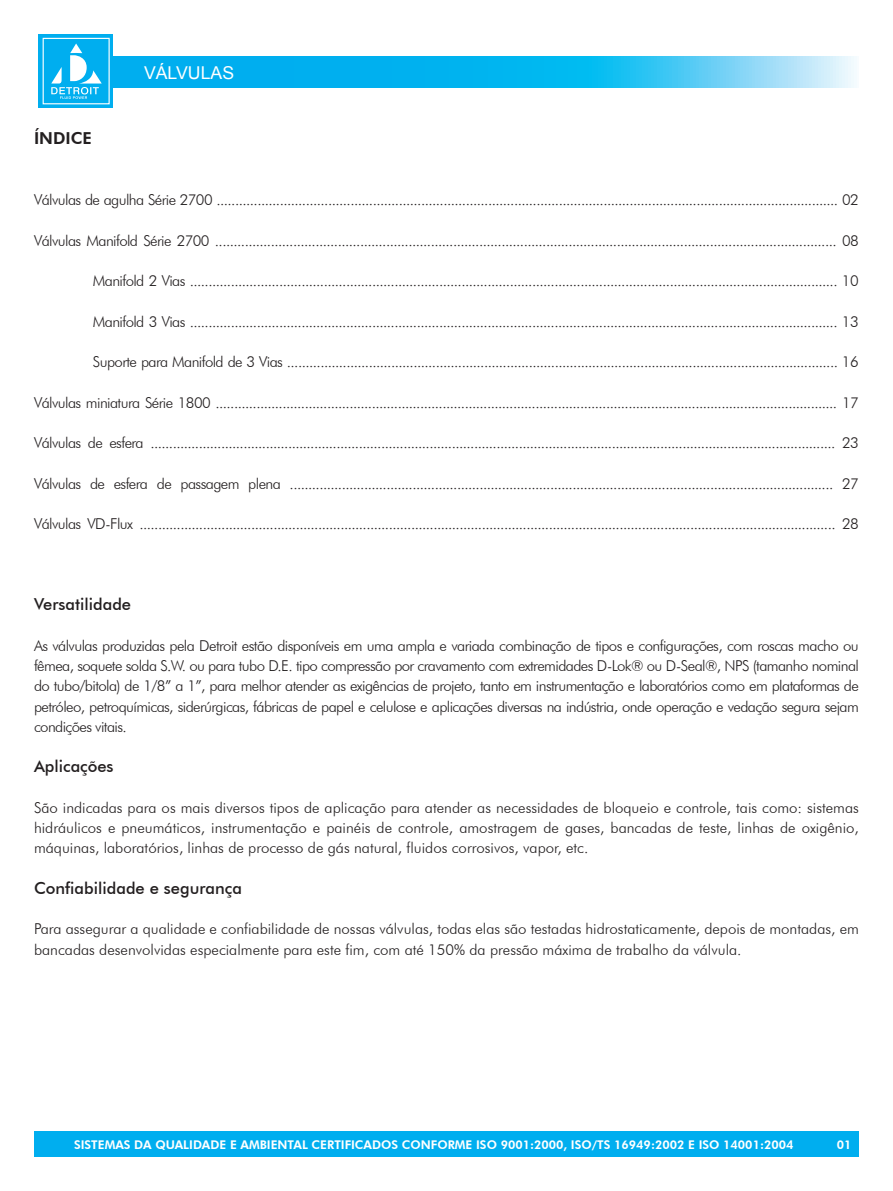
<style>
.page{position:relative;width:893px;height:1191px;background:#fff}
.page>*{position:absolute;margin:0;border:0;box-sizing:border-box;transform-origin:0 0}
.t1{font:17.7px "Arial";color:#fff}
.t2{font:500 16.5px "Futura BT";color:#231f20}
.t3{font:800 16.5px "Futura BT";color:#231f20}
.t4{font:300 15px "Futura BT";letter-spacing:-.04em;color:#231f20}
.t5{font:300 15px/20.2px "Futura BT";letter-spacing:-.02em;color:#231f20;text-align:justify}
.t6{font:300 15px/20.2px "Futura BT";color:#231f20}
.t7{font:800 12px "Futura BT";color:#fff}
</style>
<div class="page">
<div style="left:34px;top:1131px;width:825px;height:26px;background:#00aeef"></div>
<svg style="left:113px;top:57px;width:744px;height:31px;background:#29bef1"></svg>
<div style="left:39px;top:34px;width:74px;height:74px;background:#00aeef"></div>
<div style="left:43px;top:38px;width:67px;height:66px;border:1px solid #fff"></div>
<svg style="left:51px;top:43px;width:51px;height:56px"></svg>
<p class="t3" style="left:34px;top:128px;width:59px">ÍNDICE</p>
<p class="t1" style="left:144px;top:61px;width:92px">VÁLVULAS</p>
<p class="t4" style="left:34px;top:191px;width:826px">Válvulas de agulha Série 2700 ....................................................................................................................................................................... 02</p>
<p class="t4" style="left:34px;top:231px;width:826px">Válvulas Manifold Série 2700 ....................................................................................................................................................................... 08</p>
<p class="t4" style="left:93px;top:272px;width:767px">Manifold 2 Vias .............................................................................................................................................................................. 10</p>
<p class="t4" style="left:93px;top:312px;width:767px">Manifold 3 Vias .............................................................................................................................................................................. 13</p>
<p class="t4" style="left:93px;top:353px;width:767px">Suporte para Manifold de 3 Vias .................................................................................................................................................... 16</p>
<p class="t4" style="left:34px;top:393px;width:826px">Válvulas miniatura Série 1800 ....................................................................................................................................................................... 17</p>
<p class="t4" style="left:34px;top:434px;width:826px">Válvulas de esfera ........................................................................................................................................................................................ 23</p>
<p class="t4" style="left:34px;top:474px;width:826px">Válvulas de esfera de passagem plena .................................................................................................................................................. 27</p>
<p class="t4" style="left:34px;top:515px;width:826px">Válvulas VD-Flux ........................................................................................................................................................................................... 28</p>
<p class="t2" style="left:34px;top:594px;width:99px">Versatilidade</p>
<p class="t5" style="left:34px;top:635px;width:826px">As válvulas produzidas pela Detroit estão disponíveis em uma ampla e variada combinação de tipos e configurações, com roscas macho ou fêmea, soquete solda S.W. ou para tubo D.E. tipo compressão por cravamento com extremidades D-Lok® ou D-Seal®, NPS (tamanho nominal do tubo/bitola) de 1/8” a 1”, para melhor atender as exigências de projeto, tanto em instrumentação e laboratórios como em plataformas de petróleo, petroquímicas, siderúrgicas, fábricas de papel e celulose e aplicações diversas na indústria, onde operação e vedação segura sejam condições vitais.</p>
<p class="t2" style="left:34px;top:756px;width:81px">Aplicações</p>
<p class="t5" style="left:34px;top:797px;width:826px">São indicadas para os mais diversos tipos de aplicação para atender as necessidades de bloqueio e controle, tais como: sistemas hidráulicos e pneumáticos, instrumentação e painéis de controle, amostragem de gases, bancadas de teste, linhas de oxigênio, máquinas, laboratórios, linhas de processo de gás natural, fluidos corrosivos, vapor, etc.</p>
<p class="t2" style="left:34px;top:878px;width:209px">Confiabilidade e segurança</p>
<p class="t6" style="left:34px;top:919px;width:826px">Para assegurar a qualidade e confiabilidade de nossas válvulas, todas elas são testadas hidrostaticamente, depois de montadas, em bancadas desenvolvidas especialmente para este fim, com até 150% da pressão máxima de trabalho da válvula.</p>
<p class="t7" style="left:74px;top:1137px;width:721px">SISTEMAS DA QUALIDADE E AMBIENTAL CERTIFICADOS CONFORME ISO 9001:2000, ISO/TS 16949:2002 E ISO 14001:2004</p>
<p class="t7" style="left:837px;top:1137px;width:16px">01</p>
</div>
